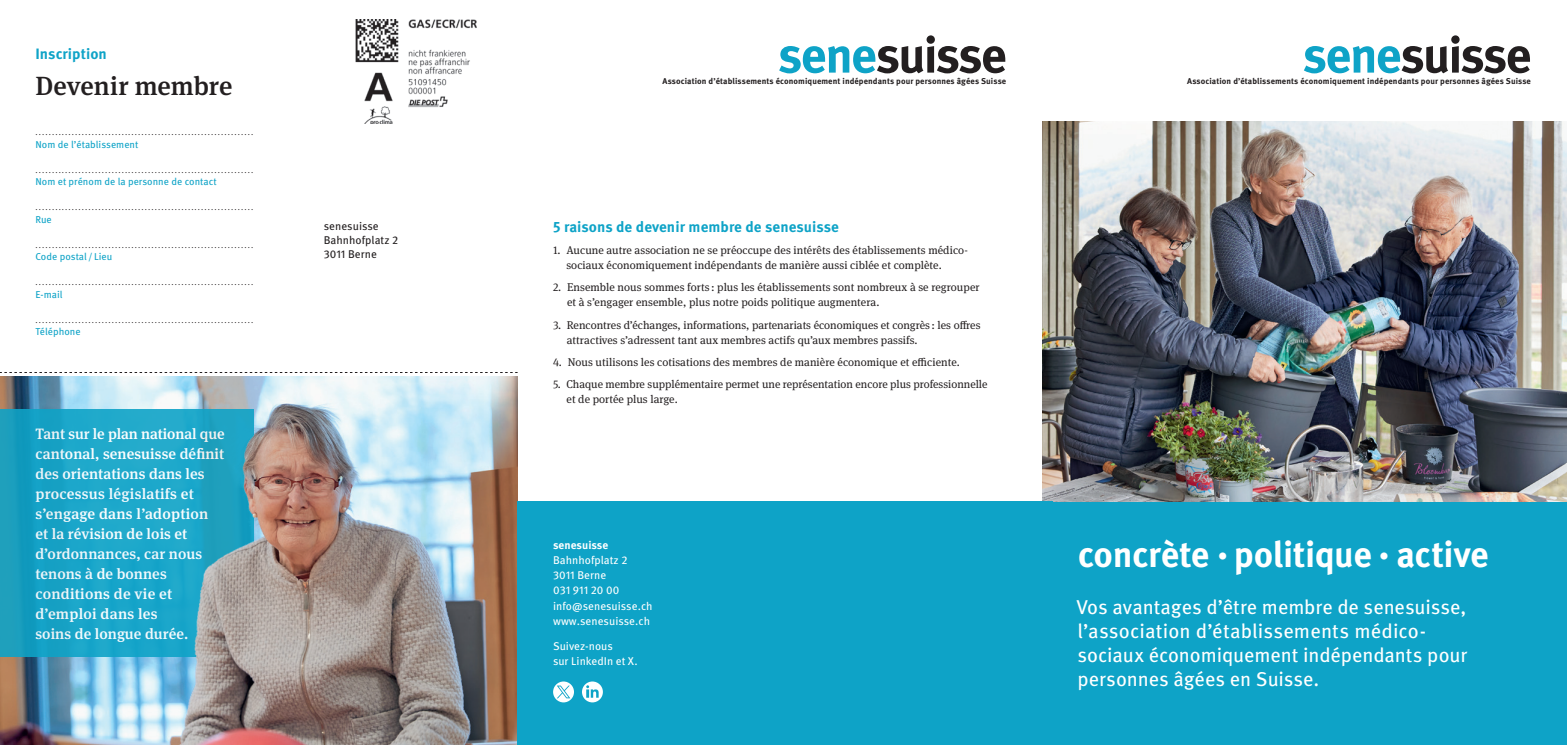
<style>
.page{position:relative;width:1567px;height:745px;background:#fff}
.page>*{position:absolute;margin:0;border:0;box-sizing:border-box;transform-origin:0 0}
.t1{font:700 36.25px "Meta OT";letter-spacing:-.015em;color:#fff}
.t2{font:500 26.25px "Meta Serif OT";color:#231f20}
.t3{font:20px/24px "Meta OT";color:#fff}
.t4{font:500 15px/20px "Meta Serif OT";letter-spacing:.005em;color:#fff}
.t5{font:700 15px "Meta OT";letter-spacing:.005em;color:#0ea3c7}
.t6{font:11.25px/15px "Meta Serif OT";letter-spacing:.005em;color:#231f20}
.t7{font:11.25px/15px "Meta OT";letter-spacing:.005em;color:#fff}
.t8{font:11.25px/13.8px "Meta OT";letter-spacing:.005em;color:#231f20}
.t9{font:700 11.25px "Meta OT";letter-spacing:.005em;color:#fff}
.t10{font:10px "Meta OT";letter-spacing:.005em;color:#0ea3c7}
.t11{font:700 8.38px "Meta OT";letter-spacing:.01em;color:#231f20}
.t12{font:7.5px "Meta OT";color:#231f20}
.s1{font-size:9.5px}
.s2{font-size:40px}
</style>
<div class="page">
<div style="left:1042px;top:501px;width:524px;height:243px;background:#0ea3c7"></div>
<img style="left:1042px;top:121px;width:524px;height:380px">
<div style="left:0;top:409px;width:253px;height:247px;background:#1fa0bc"></div>
<img style="left:6px;top:376px;width:511px;height:368px">
<div style="left:517px;top:501px;width:535px;height:243px;background:#0ea3c7"></div>
<svg style="left:0;top:372px;width:517px;height:1px"></svg>
<svg style="left:553px;top:681px;width:21px;height:21px"></svg>
<svg style="left:556px;top:685px;width:14px;height:13px"></svg>
<svg style="left:582px;top:681px;width:21px;height:21px"></svg>
<svg style="left:586px;top:684px;width:12px;height:13px"></svg>
<svg style="left:779px;top:35px;width:226px;height:38px"></svg>
<svg style="left:1304px;top:35px;width:225px;height:38px"></svg>
<img style="left:355px;top:19px;width:122px;height:105px">
<h3 class="t5" style="left:35px;top:44px;width:73px">Inscription</h3>
<h2 class="t2" style="left:35px;top:69px;width:198px">Devenir membre</h2>
<p class="t12" style="left:35px;top:128px;width:219px">..................................................................</p>
<p class="t10" style="left:35px;top:138px;width:104px">Nom de l’établissement</p>
<p class="t12" style="left:35px;top:165px;width:219px">..................................................................</p>
<p class="t10" style="left:35px;top:175px;width:183px">Nom et prénom de la personne de contact</p>
<p class="t12" style="left:35px;top:203px;width:219px">..................................................................</p>
<p class="t10" style="left:35px;top:213px;width:18px">Rue</p>
<p class="t12" style="left:35px;top:240px;width:219px">..................................................................</p>
<p class="t10" style="left:35px;top:250px;width:78px">Code postal <span class="s1">/</span> Lieu</p>
<p class="t12" style="left:35px;top:278px;width:219px">..................................................................</p>
<p class="t10" style="left:35px;top:288px;width:29px">E-mail</p>
<p class="t12" style="left:35px;top:315px;width:219px">..................................................................</p>
<p class="t10" style="left:35px;top:325px;width:47px">Téléphone</p>
<p class="t4" style="left:35px;top:423px;width:191px">Tant sur le plan national que cantonal, senesuisse définit des orientations dans les processus législatifs et s’engage dans l’adoption et la révision de lois et d’ordonnances, car nous tenons à de bonnes conditions de vie et d’emploi dans les<br>soins de longue durée.</p>
<p class="t8" style="left:324px;top:219px;width:76px">senesuisse<br>Bahnhofplatz 2<br>3011 Berne</p>
<p class="t11" style="left:662px;top:76px;width:345px">Association d’établissements économiquement indépendants pour personnes âgées Suisse</p>
<p class="t11" style="left:1187px;top:76px;width:345px">Association d’établissements économiquement indépendants pour personnes âgées Suisse</p>
<h3 class="t5" style="left:553px;top:217px;width:287px">5 raisons de devenir membre de senesuisse</h3>
<p class="t6" style="left:566px;top:243px;width:403px;text-indent:-13px">1. Aucune autre association ne se préoccupe des intérêts des établissements médico&shy;sociaux économiquement indépendants de manière aussi ciblée et complète.</p>
<p class="t6" style="left:567px;top:280px;width:414px;text-indent:-14px">2. Ensemble nous sommes forts : plus les établissements sont nombreux à se regrouper et à s’engager ensemble, plus notre poids politique augmentera.</p>
<p class="t6" style="left:567px;top:317px;width:415px;text-indent:-14px">3. Rencontres d’échanges, informations, partenariats économiques et congrès : les offres attractives s’adressent tant aux membres actifs qu’aux membres passifs.</p>
<p class="t6" style="left:553px;top:354px;width:408px">4. Nous utilisons les cotisations des membres de manière économique et efficiente.</p>
<p class="t6" style="left:566px;top:376px;width:422px;text-indent:-13px">5. Chaque membre supplémentaire permet une représentation encore plus professionnelle et de portée plus large.</p>
<p class="t9" style="left:553px;top:538px;width:57px">senesuisse</p>
<p class="t7" style="left:553px;top:553px;width:101px">Bahnhofplatz 2<br>3011 Berne<br>031 911 20 00 info@senesuisse.ch www.senesuisse.ch</p>
<p class="t7" style="left:553px;top:638px;width:86px">Suivez-nous<br>sur LinkedIn et X.</p>
<h1 class="t1" style="left:1077px;top:531px;width:412px">concrète <span class="s2">·</span> politique <span class="s2">·</span> active</h1>
<h3 class="t3" style="left:1076px;top:594px;width:392px">Vos avantages d’être membre de senesuisse, l’association d’établissements médico&shy;sociaux économiquement indépendants pour personnes âgées en Suisse.</h3>
</div>
